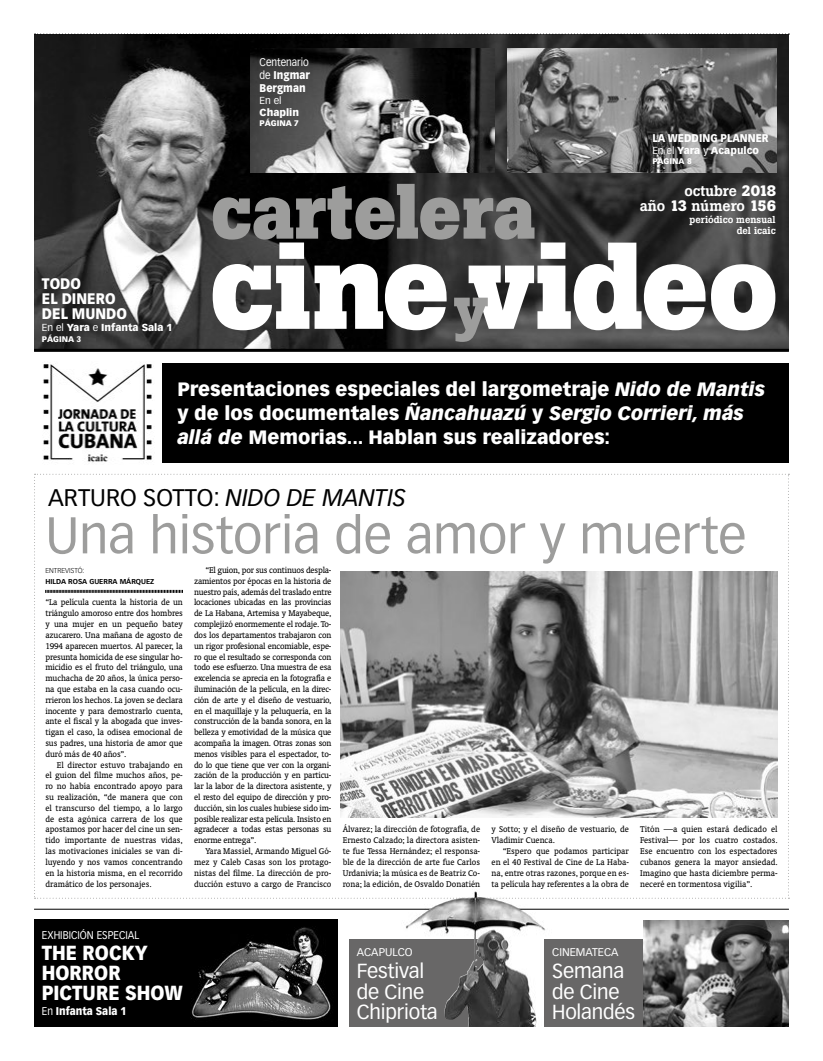
<style>
.page{position:relative;width:823px;height:1061px;background:#fff}
.page>*{position:absolute;margin:0;border:0;box-sizing:border-box;transform-origin:0 0}
.t1{font:700 122px "Boton";letter-spacing:-.01em;color:#fff}
.t2{font:700 77.6px "Boton";letter-spacing:-.005em;color:#9d9d9c}
.t3{font:50.6px "Vectora LH";color:#9d9d9c}
.t4{font:23.6px "Vectora LH";color:#000}
.t5{font:20px/20px "Vectora LH";letter-spacing:-.01em;color:#fff}
.t6{font:900 20px/20px "Vectora LH";color:#fff;scale:.9 1}
.t7{font:900 19px/24px "Vectora LH";color:#fff}
.t8{font:500 15px/15px "Boton";color:#fff;text-align:right}
.t9{font:900 15px/15px "Vectora LH";color:#fff;scale:.9 1}
.t10{font:900 11px/13px "Vectora LH";color:#fff;text-align:justify;scale:.9 1}
.t11{font:11px "Vectora LH";color:#fff}
.t12{font:11px "Vectora LH";color:#fff;scale:.9 1}
.t13{font:900 10px "Vectora LH";color:#fff}
.t14{font:500 10px/11px "Boton";color:#fff;text-align:right}
.t15{font:10px "Vectora LH";color:#fff}
.t16{font:9.4px/10.8px "Oranda BT";color:#000;text-align:justify}
.t17{font:900 8px "Vectora LH";color:#fff}
.t18{font:700 7px "Vectora LH";color:#000}
.t19{font:300 7px "Vectora LH";color:#000}
.s1{font-weight:400}
.s2{font-weight:700}
.s3{font-size:60px;color:#9d9d9c}
.s4{font-style:italic}
</style>
<div class="page">
<img style="left:400px;top:898px;width:153px;height:128px">
<img style="left:34px;top:34px;width:754px;height:315px">
<div style="left:34px;top:363px;width:754px;height:99px;background:#000"></div>
<svg style="left:35px;top:34px;width:754px;height:1px"></svg>
<hr style="left:34px;top:349px;width:754px;height:3px;background:#000">
<div style="left:349px;top:938px;width:147px;height:88px;background:#686767"></div>
<div style="left:544px;top:938px;width:158px;height:88px;background:#686767"></div>
<svg style="left:34px;top:473px;width:755px;height:425px"></svg>
<img style="left:34px;top:363px;width:127px;height:100px">
<hr style="left:34px;top:908px;width:754px;height:1px;background:#000">
<img style="left:340px;top:571px;width:437px;height:245px">
<img style="left:643px;top:920px;width:145px;height:106px">
<img style="left:406px;top:891px;width:129px;height:135px">
<div style="left:34px;top:918px;width:192px;height:108px;background:#000"></div>
<img style="left:183px;top:918px;width:154px;height:108px">
<img style="left:506px;top:48px;width:269px;height:124px">
<img style="left:251px;top:48px;width:243px;height:124px">
<p class="t10" style="left:259px;top:55px;width:57px"><span class="s1">Centenario de</span> Ingmar Bergman</p>
<p class="t15" style="left:259px;top:94px;width:24px">En el</p>
<p class="t13" style="left:259px;top:106px;width:41px">Chaplin</p>
<p class="t17" style="left:259px;top:118px;width:41px">PÁGINA 7</p>
<p class="t10" style="left:652px;top:131px;width:131px">LA WEDDING PLANNER</p>
<p class="t13" style="left:652px;top:144px;width:108px"><span class="s1">En el</span> Yara <span class="s1">y</span> Acapulco</p>
<p class="t17" style="left:652px;top:156px;width:41px">PÁGINA 8</p>
<h3 class="t9" style="left:42px;top:276px;width:96px">TODO<br>EL DINERO<br>DEL MUNDO</h3>
<p class="t13" style="left:42px;top:321px;width:132px"><span class="s1">En el</span> Yara <span class="s1">e</span> Infanta Sala 1</p>
<p class="t17" style="left:42px;top:334px;width:41px">PÁGINA 3</p>
<h2 class="t2" style="left:211px;top:165px;width:326px">cartelera</h2>
<h3 class="t8" style="left:639px;top:183px;width:138px">octubre <span class="s2">2018<br></span>año <span class="s2">13</span> número <span class="s2">156</span></h3>
<p class="t14" style="left:689px;top:214px;width:88px">periódico mensual del icaic</p>
<h1 class="t1" style="left:209px;top:214px;width:570px">cine<span class="s3">y</span>video</h1>
<h3 class="t7" style="left:177px;top:377px;width:589px">Presentaciones especiales del largometraje <span class="s4">Nido de Mantis </span>y de los documentales <span class="s4">Ñancahuazú</span> y <span class="s4">Sergio Corrieri, más allá de</span> Memorias... Hablan sus realizadores:</h3>
<h3 class="t4" style="left:48px;top:484px;width:359px">ARTURO SOTTO: <span class="s4">NIDO DE MANTIS</span></h3>
<h3 class="t3" style="left:45px;top:505px;width:702px">Una historia de amor y muerte</h3>
<p class="t19" style="left:45px;top:566px;width:41px">ENTREVISTÓ:</p>
<p class="t18" style="left:45px;top:577px;width:110px">HILDA ROSA GUERRA MÁRQUEZ</p>
<p class="t16" style="left:45px;top:597px;width:139px">“La película cuenta la historia de un triángulo amoroso entre dos hombres y una mujer en un pequeño batey azucarero. Una mañana de agosto de 1994 aparecen muertos. Al parecer, la presunta homicida de ese singular ho&shy;micidio es el fruto del triángulo, una muchacha de 20 años, la única perso&shy;na que estaba en la casa cuando ocu&shy;rrieron los hechos. La joven se declara inocente y para demostrarlo cuenta, ante el fiscal y la abogada que inves&shy;tigan el caso, la odisea emocional de sus padres, una historia de amor que duró más de 40 años”.</p>
<p class="t16" style="left:45px;top:759px;width:139px;text-indent:11px">El director estuvo trabajando en el guion del filme muchos años, pe&shy;ro no había encontrado apoyo para su realización, “de manera que con el transcurso del tiempo, a lo largo de esta agónica carrera de los que apostamos por hacer del cine un sen&shy;tido importante de nuestras vidas, las motivaciones iniciales se van di&shy;luyendo y nos vamos concentrando en la historia misma, en el recorrido dramático de los personajes.</p>
<p class="t16" style="left:194px;top:564px;width:139px;text-indent:11px">“El guion, por sus continuos despla&shy;zamientos por épocas en la historia de nuestro país, además del traslado entre locaciones ubicadas en las provincias de La Habana, Artemisa y Mayabeque, complejizó enormemente el rodaje. To&shy;dos los departamentos trabajaron con un rigor profesional encomiable, espe&shy;ro que el resultado se corresponda con todo ese esfuerzo. Una muestra de esa excelencia se aprecia en la fotografía e iluminación de la película, en la direc&shy;ción de arte y el diseño de vestuario, en el maquillaje y la peluquería, en la construcción de la banda sonora, en la belleza y emotividad de la música que acompaña la imagen. Otras zonas son menos visibles para el espectador, to&shy;do lo que tiene que ver con la organi&shy;zación de la producción y en particu&shy;lar la labor de la directora asistente, y el resto del equipo de dirección y pro&shy;ducción, sin los cuales hubiese sido im&shy;posible realizar esta película. Insisto en agradecer a todas estas personas su enorme entrega”.</p>
<p class="t16" style="left:194px;top:845px;width:139px;text-indent:11px">Yara Massiel, Armando Miguel Gó&shy;mez y Caleb Casas son los protago&shy;nistas del filme. La dirección de pro&shy;ducción estuvo a cargo de Francisco</p>
<p class="t16" style="left:342px;top:823px;width:139px">Álvarez; la dirección de fotografía, de Ernesto Calzado; la directora asisten&shy;te fue Tessa Hernández; el responsa&shy;ble de la dirección de arte fue Carlos Urdanivia; la música es de Beatriz Co&shy;rona; la edición, de Osvaldo Donatién</p>
<p class="t16" style="left:491px;top:823px;width:139px">y Sotto; y el diseño de vestuario, de<br>Vladimir Cuenca.</p>
<p class="t16" style="left:491px;top:845px;width:139px;text-indent:11px">“Espero que podamos participar en el 40 Festival de Cine de La Haba&shy;na, entre otras razones, porque en es&shy;ta película hay referentes a la obra de</p>
<p class="t16" style="left:639px;top:823px;width:139px">Titón —a quien estará dedicado el Festival— por los cuatro costados.<br>Ese encuentro con los espectadores cubanos genera la mayor ansiedad.<br>Imagino que hasta diciembre perma&shy;neceré en tormentosa vigilia”.</p>
<p class="t12" style="left:42px;top:928px;width:110px">EXHIBICIÓN ESPECIAL</p>
<h3 class="t6" style="left:42px;top:942px;width:158px">THE ROCKY<br>HORROR<br>PICTURE SHOW</h3>
<p class="t10" style="left:42px;top:1004px;width:95px"><span class="s1">En</span> Infanta Sala 1</p>
<p class="t11" style="left:356px;top:945px;width:57px">ACAPULCO</p>
<p class="t11" style="left:552px;top:945px;width:68px">CINEMATECA</p>
<h3 class="t5" style="left:552px;top:961px;width:84px">Semana de Cine<br>Holandés</h3>
<h3 class="t5" style="left:356px;top:961px;width:82px">Festival de Cine<br>Chipriota</h3>
</div>
